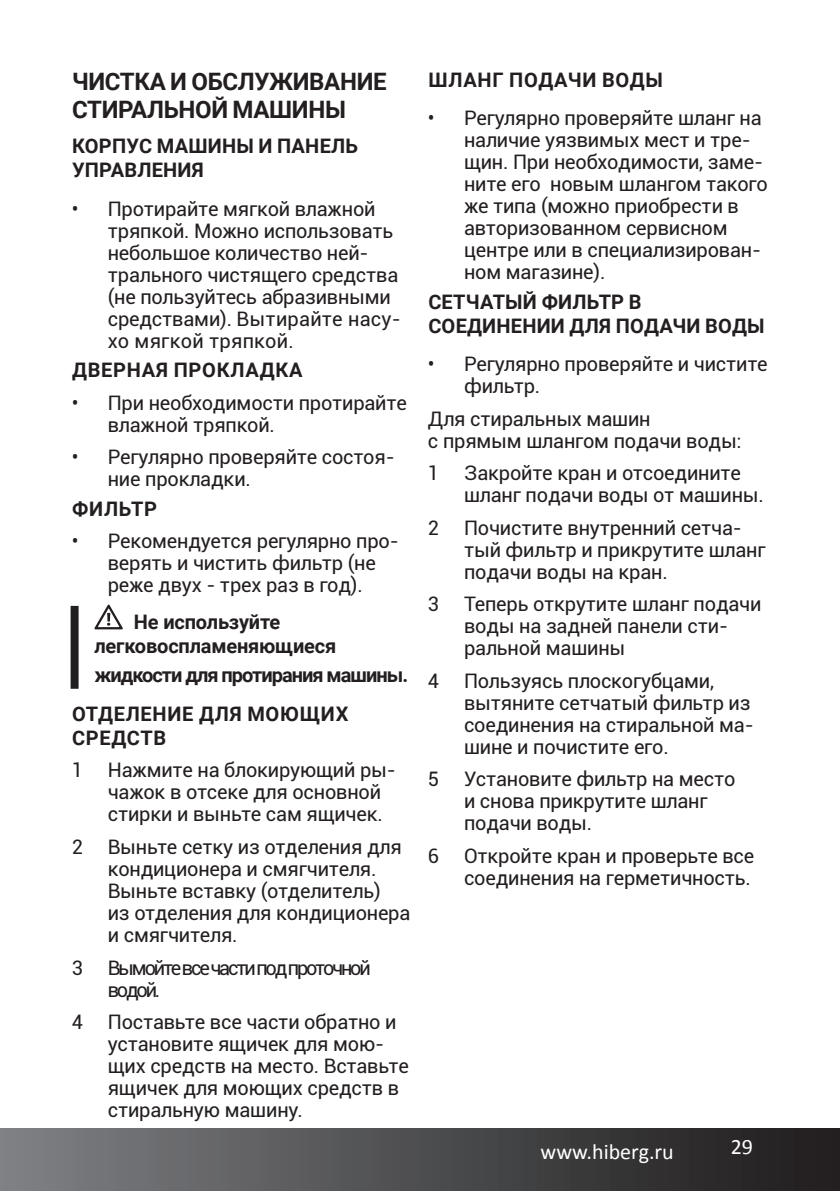
<style>
.page{position:relative;width:840px;height:1191px;background:#fff}
.page>*{position:absolute;margin:0;border:0;box-sizing:border-box;transform-origin:0 0}
.t1{font:700 24px/28px "Roboto";letter-spacing:-.015em;color:#231f20}
.t2{font:22px "Calibri";color:#fff}
.t3{font:20px/22px "Roboto";letter-spacing:-.01em;color:#231f20}
.t4{font:700 20px/24px "Roboto";letter-spacing:.01em;color:#231f20}
.t5{font:700 20px/38.8px "Roboto";letter-spacing:-.05em;color:#231f20}
.t6{font:700 20px "Roboto";letter-spacing:.035em;color:#231f20}
.t7{font:700 20px/24px "Roboto";letter-spacing:-.01em;color:#231f20}
.t8{font:20px/22px "Roboto";letter-spacing:-.11em;color:#231f20}
</style>
<div class="page">
<div style="left:0;top:1128px;width:839px;height:63px;background:linear-gradient(to right,#7e8184,#1e1b1c)"></div>
<div style="left:71px;top:606px;width:8px;height:83px;background:#231f20"></div>
<svg style="left:94px;top:604px;width:29px;height:25px"></svg>
<p class="t1" style="left:72px;top:67px;width:316px">ЧИСТКА И ОБСЛУЖИВАНИЕ<br>СТИРАЛЬНОЙ МАШИНЫ</p>
<p class="t4" style="left:72px;top:133px;width:287px">КОРПУС МАШИНЫ И ПАНЕЛЬ<br>УПРАВЛЕНИЯ</p>
<p class="t3" style="left:108px;top:197px;width:294px;text-indent:-36px">• Протирайте мягкой влажной тряпкой. Можно использовать небольшое количество ней&shy;трального чистящего средства (не пользуйтесь абразивными средствами). Вытирайте насу&shy;хо мягкой тряпкой.</p>
<p class="t6" style="left:72px;top:356px;width:232px">ДВЕРНАЯ ПРОКЛАДКА</p>
<p class="t3" style="left:108px;top:391px;width:300px;text-indent:-36px">• При необходимости протирайте влажной тряпкой.</p>
<p class="t3" style="left:108px;top:445px;width:288px;text-indent:-36px">• Регулярно проверяйте состоя&shy;ние прокладки.</p>
<p class="t4" style="left:72px;top:496px;width:86px">ФИЛЬТР</p>
<p class="t3" style="left:108px;top:529px;width:292px;text-indent:-36px">• Рекомендуется регулярно про&shy;верять и чистить фильтр (не реже двух - трех раз в год).</p>
<p class="t7" style="left:94px;top:609px;width:243px;text-indent:39px">Не используйте легковоспламеняющиеся</p>
<p class="t5" style="left:72px;top:655px;width:337px;text-indent:22px">жидкости для протирания машины.<br>ОТДЕЛЕНИЕ ДЛЯ МОЮЩИХ</p>
<p class="t6" style="left:72px;top:724px;width:96px">СРЕДСТВ</p>
<p class="t3" style="left:108px;top:758px;width:289px;text-indent:-36px">1 Нажмите на блокирующий ры&shy;чажок в отсеке для основной стирки и выньте сам ящичек.</p>
<p class="t3" style="left:108px;top:835px;width:304px;text-indent:-36px">2 Выньте сетку из отделения для кондиционера и смягчителя.<br>Выньте вставку (отделитель)<br>из отделения для кондиционера и смягчителя.</p>
<p class="t8" style="left:108px;top:955px;width:264px;text-indent:-36px">3 Вымойте все части под проточной водой.</p>
<p class="t3" style="left:108px;top:1010px;width:302px;text-indent:-36px">4 Поставьте все части обратно и установите ящичек для мою&shy;щих средств на место. Вставьте ящичек для моющих средств в стиральную машину.</p>
<p class="t6" style="left:428px;top:66px;width:236px">ШЛАНГ ПОДАЧИ ВОДЫ</p>
<p class="t3" style="left:464px;top:106px;width:305px;text-indent:-36px">• Регулярно проверяйте шланг на наличие уязвимых мест и тре&shy;щин. При необходимости, заме&shy;ните его новым шлангом такого же типа (можно приобрести в авторизованном сервисном центре или в специализирован&shy;ном магазине).</p>
<p class="t4" style="left:428px;top:289px;width:337px">СЕТЧАТЫЙ ФИЛЬТР В<br>СОЕДИНЕНИИ ДЛЯ ПОДАЧИ ВОДЫ</p>
<p class="t3" style="left:464px;top:352px;width:305px;text-indent:-36px">• Регулярно проверяйте и чистите фильтр.</p>
<p class="t3" style="left:428px;top:407px;width:315px">Для стиральных машин<br>с прямым шлангом подачи воды:</p>
<p class="t3" style="left:464px;top:461px;width:301px;text-indent:-36px">1 Закройте кран и отсоедините шланг подачи воды от машины.</p>
<p class="t3" style="left:464px;top:516px;width:303px;text-indent:-36px">2 Почистите внутренний сетча&shy;тый фильтр и прикрутите шланг подачи воды на кран.</p>
<p class="t3" style="left:464px;top:592px;width:299px;text-indent:-36px">3 Теперь открутите шланг подачи воды на задней панели сти&shy;ральной машины</p>
<p class="t3" style="left:464px;top:668px;width:291px;text-indent:-36px">4 Пользуясь плоскогубцами, вытяните сетчатый фильтр из соединения на стиральной ма&shy;шине и почистите его.</p>
<p class="t3" style="left:464px;top:767px;width:273px;text-indent:-36px">5 Установите фильтр на место и снова прикрутите шланг подачи воды.</p>
<p class="t3" style="left:428px;top:843px;width:327px;text-align:right">6 Откройте кран и проверьте все соединения на герметичность.</p>
<p class="t2" style="left:540px;top:1137px;width:135px">www.hiberg.ru</p>
<p class="t2" style="left:730px;top:1133px;width:24px">29</p>
</div>
